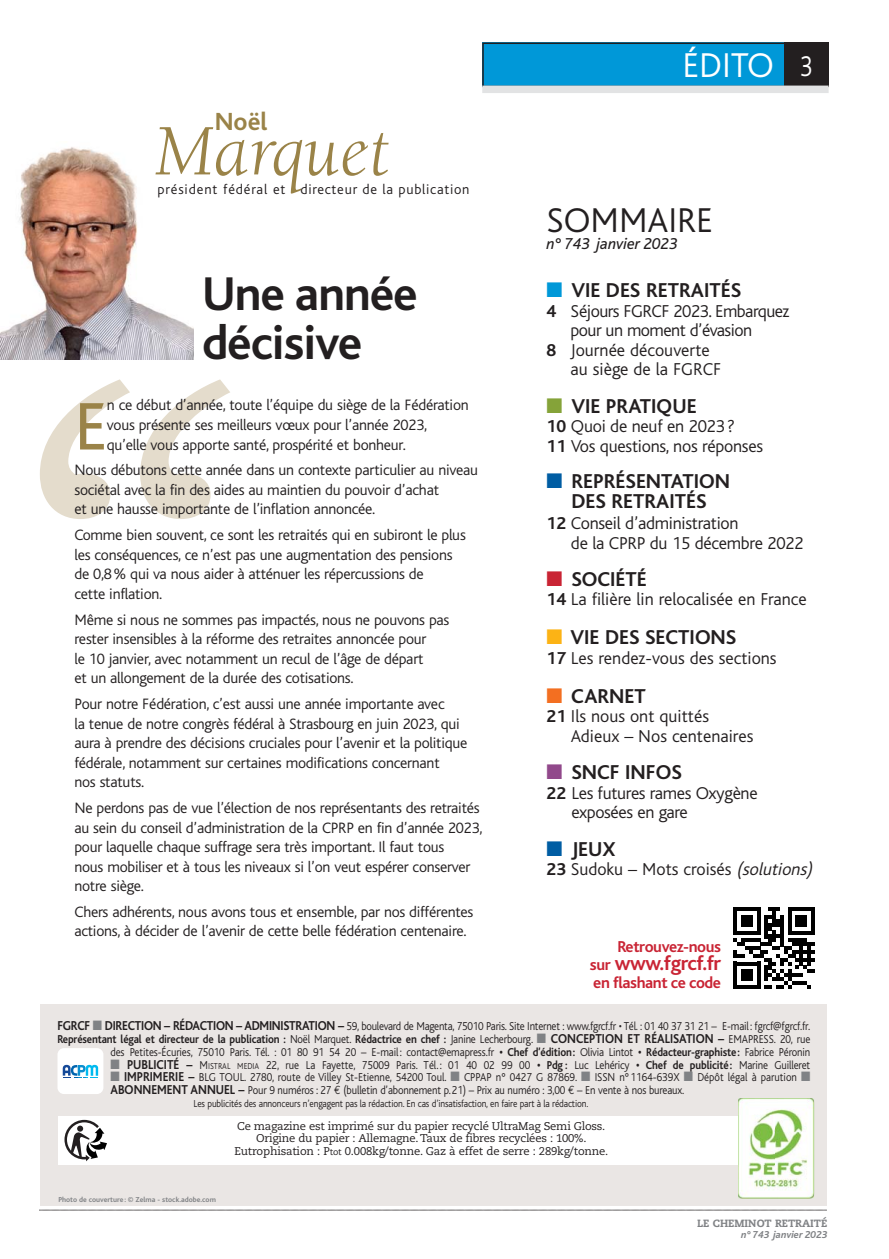
<style>
.page{position:relative;width:889px;height:1259px;background:#fff}
.page>*{position:absolute;margin:0;border:0;box-sizing:border-box;transform-origin:0 0}
.t1{font:italic 677.7px "Berkeley";color:#e4dccc}
.t2{font:italic 74.4px "Berkeley";color:#9a8348}
.t3{font:70.2px "Bliss";color:#9a8348}
.t4{font:700 49.5px/48px "Bliss";letter-spacing:-.02em;color:#231f20}
.t5{font:300 36px "Bliss";color:#231f20}
.t6{font:300 36px "Bliss";color:#fff}
.t7{font:700 25.95px "Bliss";color:#9a8348}
.t8{font:700 21px/19.5px "Bliss";color:#231f20;text-align:center}
.t9{font:700 21px "Bliss";letter-spacing:-.025em;color:#c92434}
.t10{font:300 18px/19.5px "Bliss";letter-spacing:-.015em;color:#231f20}
.t11{font:700 16.5px "Bliss";letter-spacing:-.025em;color:#c92434}
.t12{font:italic 16.5px "Bliss";color:#231f20}
.t13{font:300 15.75px/19.5px "Bliss";letter-spacing:-.015em;color:#231f20}
.t14{font:300 14.4px "Bliss";letter-spacing:.05em;color:#231f20}
.t15{font:300 12px/12.8px "Bliss";letter-spacing:-.015em;color:#231f20;text-align:right;scale:.9 1}
.t16{font:11.25px/12.8px "Caecilia";letter-spacing:-.02em;color:#231f20;text-align:center}
.t17{font:300 10.5px "Bliss";letter-spacing:-.015em;color:#231f20;scale:.9 1}
.t18{font:800 10.5px "Caecilia";color:#808285}
.t19{font:italic 700 10.5px "Bliss";color:#808285}
.t20{font:700 7.5px "Bliss";color:#808285}
.s1{font-size:30px}
.s2{color:#0098d8}
.s3{font-weight:700}
.s4{color:#85a339}
.s5{color:#005da3}
.s6{color:#c92434}
.s7{color:#fcb315}
.s8{color:#f36f21}
.s9{color:#91498b}
.s10{font-style:italic}
.s11{font-size:16.5px}
.s12{font-weight:700;font-size:13.5px}
.s13{color:#808285}
.s14{font-size:9px}
.s15{font-family:"Euro Mono";font-weight:400}
</style>
<div class="page">
<svg style="left:39px;top:1209px;width:788px;height:1px"></svg>
<div style="left:482px;top:43px;width:346px;height:44px;background:#0098d8"></div>
<div style="left:482px;top:43px;width:346px;height:44px;border:2px solid #231f20"></div>
<div style="left:784px;top:43px;width:44px;height:44px;background:#231f20"></div>
<div style="left:482px;top:86px;width:346px;height:7px;background:#e2e3e4"></div>
<img style="left:0;top:147px;width:194px;height:213px">
<svg style="left:733px;top:907px;width:82px;height:82px"></svg>
<div style="left:40px;top:1004px;width:787px;height:201px;background:#eae6e4"></div>
<div style="left:58px;top:1115px;width:716px;height:49px;background:#fff"></div>
<svg style="left:64px;top:1119px;width:43px;height:42px"></svg>
<img style="left:738px;top:1098px;width:76px;height:100px">
<img style="left:738px;top:1115px;width:36px;height:49px">
<div style="left:57px;top:1048px;width:46px;height:46px;background:#fff;border-radius:6px"></div>
<svg style="left:63px;top:1065px;width:35px;height:11px"></svg>
<h3 class="t7" style="left:215px;top:112px;width:54px">Noël</h3>
<h2 class="t2" style="left:154px;top:122px;width:237px">Marquet</h2>
<p class="t14" style="left:157px;top:182px;width:313px">président fédéral et directeur de la publication</p>
<h3 class="t4" style="left:202px;top:275px;width:217px">Une année décisive</h3>
<h1 class="t1" style="left:-8px;top:347px;width:240px">“</h1>
<h3 class="t3" style="left:74px;top:389px;width:34px">E</h3>
<p class="t13" style="left:107px;top:396px;width:363px">n ce début d’année, toute l’équipe du siège de la Fédération vous présente ses meilleurs vœux pour l’année 2023, qu’elle vous apporte santé, prospérité et bonheur.</p>
<p class="t13" style="left:74px;top:461px;width:405px">Nous débutons cette année dans un contexte particulier au niveau sociétal avec la fin des aides au maintien du pouvoir d’achat<br>et une hausse importante de l’inflation annoncée.</p>
<p class="t13" style="left:74px;top:526px;width:393px">Comme bien souvent, ce sont les retraités qui en subiront le plus les conséquences, ce n’est pas une augmentation des pensions de 0,8% qui va nous aider à atténuer les répercussions de<br>cette inflation.</p>
<p class="t13" style="left:74px;top:610px;width:376px">Même si nous ne sommes pas impactés, nous ne pouvons pas rester insensibles à la réforme des retraites annoncée pour<br>le 10 janvier, avec notamment un recul de l’âge de départ<br>et un allongement de la durée des cotisations.</p>
<p class="t13" style="left:74px;top:694px;width:394px">Pour notre Fédération, c’est aussi une année importante avec<br>la tenue de notre congrès fédéral à Strasbourg en juin 2023, qui aura à prendre des décisions cruciales pour l’avenir et la politique fédérale, notamment sur certaines modifications concernant<br>nos statuts.</p>
<p class="t13" style="left:74px;top:798px;width:410px">Ne perdons pas de vue l’élection de nos représentants des retraités au sein du conseil d’administration de la CPRP en fin d’année 2023, pour laquelle chaque suffrage sera très important. Il faut tous<br>nous mobiliser et à tous les niveaux si l’on veut espérer conserver notre siège.</p>
<p class="t13" style="left:74px;top:902px;width:400px">Chers adhérents, nous avons tous et ensemble, par nos différentes actions, à décider de l’avenir de cette belle fédération centenaire.</p>
<h3 class="t6" style="left:682px;top:48px;width:131px">ÉDITO <span class="s1">3</span></h3>
<h3 class="t5" style="left:546px;top:203px;width:168px">SOMMAIRE</h3>
<p class="t12" style="left:546px;top:235px;width:132px">n° 743 janvier 2023</p>
<h3 class="t8" style="left:546px;top:282px;width:196px"><span class="s2">■</span> VIE DES RETRAITÉS</h3>
<p class="t10" style="left:546px;top:301px;width:244px"><span class="s3">4</span> Séjours FGRCF 2023. Embarquez</p>
<p class="t10" style="left:570px;top:321px;width:183px">pour un moment d’évasion</p>
<p class="t10" style="left:546px;top:340px;width:165px"><span class="s3">8</span> Journée découverte</p>
<p class="t10" style="left:570px;top:360px;width:152px">au siège de la FGRCF</p>
<h3 class="t8" style="left:546px;top:398px;width:152px"><span class="s4">■</span> VIE PRATIQUE</h3>
<p class="t10" style="left:546px;top:417px;width:218px"><span class="s3">10</span> Quoi de neuf en 2023?<br><span class="s3">11</span> Vos questions, nos réponses</p>
<h3 class="t8" style="left:546px;top:473px;width:185px"><span class="s5">■</span> REPRÉSENTATION<br>DES RETRAITÉS</h3>
<p class="t10" style="left:571px;top:514px;width:234px;text-indent:-24px"><span class="s3">12</span> Conseil d’administration<br>de la CPRP du 15 décembre 2022</p>
<h3 class="t8" style="left:546px;top:571px;width:102px"><span class="s6">■</span> SOCIÉTÉ</h3>
<p class="t10" style="left:546px;top:590px;width:262px"><span class="s3">14</span> La filière lin relocalisée en France</p>
<h3 class="t8" style="left:546px;top:629px;width:191px"><span class="s7">■</span> VIE DES SECTIONS</h3>
<p class="t10" style="left:546px;top:648px;width:231px"><span class="s3">17</span> Les rendez-vous des sections</p>
<h3 class="t8" style="left:546px;top:688px;width:101px"><span class="s8">■</span> CARNET</h3>
<p class="t10" style="left:571px;top:707px;width:184px;text-indent:-24px"><span class="s3">21</span> Ils nous ont quittés<br>Adieux – Nos centenaires</p>
<h3 class="t8" style="left:546px;top:764px;width:137px"><span class="s9">■</span> SNCF INFOS</h3>
<p class="t10" style="left:571px;top:783px;width:188px;text-indent:-25px"><span class="s3">22</span> Les futures rames Oxygène exposées en gare</p>
<h3 class="t8" style="left:546px;top:841px;width:71px"><span class="s5">■</span> JEUX</h3>
<p class="t10" style="left:546px;top:860px;width:271px"><span class="s3">23</span> Sudoku – Mots croisés <span class="s10">(solutions)</span></p>
<p class="t11" style="left:617px;top:940px;width:105px">Retrouvez-nous</p>
<h3 class="t9" style="left:590px;top:955px;width:133px"><span class="s11">sur</span> www.fgrcf.fr</h3>
<p class="t11" style="left:593px;top:976px;width:129px">en flashant ce code</p>
<p class="t15" style="left:57px;top:1020px;width:838px"><span class="s12">FGRCF</span> <span class="s13">■</span> <span class="s12">DIRECTION – RÉDACTION – ADMINISTRATION –</span> 59, boulevard de Magenta, 75010 Paris. Site Internet : www.fgrcf.fr • Tél. : 01 40 37 31 21 – E-mail: fgrcf@fgrcf.fr.<br><span class="s3">Représentant légal et directeur de la publication :</span> Noël Marquet. <span class="s3">Rédactrice en chef :</span> Janine Lecherbourg. <span class="s13">■</span> <span class="s12">CONCEPTION ET RÉALISATION –</span> EMAPRESS. 20, rue des Petites-Écuries, 75010 Paris. Tél. : 01 80 91 54 20 – E-mail: contact@emapress.fr <span class="s3">• Chef d’édition:</span> Olivia Lintot <span class="s3">• Rédacteur-graphiste:</span> Fabrice Péronin</p>
<p class="t15" style="left:110px;top:1058px;width:779px"><span class="s13">■</span> <span class="s12">PUBLICITÉ –</span> M<span class="s14">ISTRAL MEDIA</span> 22, rue La Fayette, 75009 Paris. Tél.: 01 40 02 99 00 <span class="s3">• Pdg :</span> Luc Lehéricy <span class="s3">• Chef de publicité:</span> Marine Guilleret</p>
<p class="t15" style="left:110px;top:1071px;width:779px;text-align:left"><span class="s13">■</span> <span class="s12">IMPRIMERIE –</span> BLG TOUL. 2780, route de Villey St-Etienne, 54200 Toul. <span class="s13">■</span> CPPAP n° 0427 G 87869. <span class="s13">■</span> ISSN n° 1164-639X <span class="s13">■</span> Dépôt légal à parution <span class="s13">■<br></span><span class="s12">ABONNEMENT ANNUEL –</span> Pour 9 numéros : 27 <span class="s15">€</span> (bulletin d’abonnement p.21) – Prix au numéro : 3,00 <span class="s15">€</span> – En vente à nos bureaux.</p>
<p class="t17" style="left:194px;top:1098px;width:440px">Les publicités des annonceurs n’engagent pas la rédaction. En cas d’insatisfaction, en faire part à la rédaction.</p>
<p class="t16" style="left:234px;top:1120px;width:375px">Ce magazine est imprimé sur du papier recyclé UltraMag Semi Gloss.<br>Origine du papier : Allemagne. Taux de fibres recyclées : 100%.<br>Eutrophisation : P<span class="s14">tot</span> 0.008kg/tonne. Gaz à effet de serre : 289kg/tonne.</p>
<p class="t20" style="left:58px;top:1196px;width:159px">Photo de couverture : © Zelma - stock.adobe.com</p>
<p class="t18" style="left:697px;top:1218px;width:132px">LE CHEMINOT RETRAITÉ</p>
<p class="t19" style="left:741px;top:1229px;width:88px">n° 743 janvier 2023</p>
</div>
